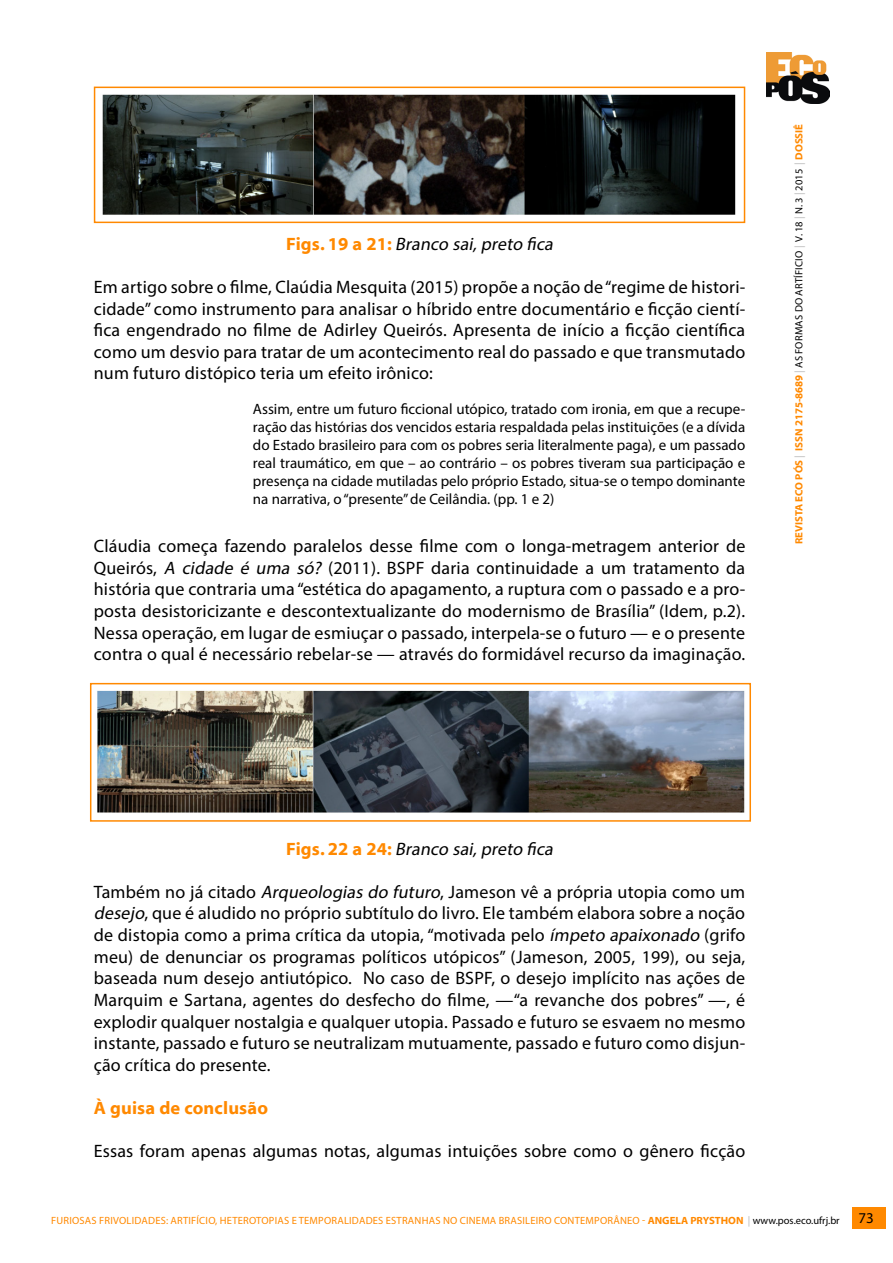
<style>
.page{position:relative;width:893px;height:1263px;background:#fff}
.page>*{position:absolute;margin:0;border:0;box-sizing:border-box;transform-origin:0 0}
.t1{font:18px/21.6px "Myriad Pro";letter-spacing:.01em;color:#000;text-align:justify}
.t2{font:italic 18px "Myriad Pro";color:#000}
.t3{font:18px "Myriad Bd Web";letter-spacing:.01em;color:#ff8900}
.t4{font:15px/18px "Myriad Pro";color:#000;text-align:justify}
.t5{font:10.5px "Myriad Pro";letter-spacing:.02em;color:#ff8900}
.t6{font:10.5px "Myriad Bd Web";color:#ff8900}
.s1{font-family:"Myriad Bd Web";font-style:normal;color:#ff8900}
.s2{font-style:italic}
.s3{font-family:"Myriad Pro";color:#b3b3b3}
.s4{font-family:"Myriad Pro";color:#000}
.s5{font-family:"Myriad Bd Web"}
.s6{color:#b3b3b3}
.s7{color:#000}
.s8{font-size:15px;color:#000}
</style>
<div class="page">
<img style="left:766px;top:52px;width:63px;height:52px">
<div style="left:853px;top:1208px;width:33px;height:21px;background:#ff8900"></div>
<img style="left:102px;top:94px;width:634px;height:121px">
<div style="left:94px;top:87px;width:651px;height:136px;border:2px solid #ff8900"></div>
<img style="left:97px;top:690px;width:648px;height:123px">
<div style="left:90px;top:683px;width:661px;height:139px;border:2px solid #ff8900"></div>
<p class="t2" style="left:286px;top:233px;width:272px"><span class="s1">F i g s . 1 9 a 2 1 :</span> Branco sai,preto fica</p>
<p class="t1" style="left:94px;top:276px;width:653px">Em artigo sobre o filme, Claúdia Mesquita (2015) propõe a noção de “regime de histori&shy;cidade” como instrumento para analisar o híbrido entre documentário e ficção cientí&shy;fica engendrado no filme de Adirley Queirós. Apresenta de início a ficção científica como um desvio para tratar de um acontecimento real do passado e que transmutado num futuro distópico teria um efeito irônico:</p>
<p class="t4" style="left:253px;top:400px;width:494px">Assim, entre um futuro ficcional utópico, tratado com ironia, em que a recupe&shy;ração das histórias dos vencidos estaria respaldada pelas instituições (e a dívida do Estado brasileiro para com os pobres seria literalmente paga), e um passado real traumático, em que – ao contrário – os pobres tiveram sua participação e presença na cidade mutiladas pelo próprio Estado, situa-se o tempo dominante na narrativa, o “presente” de Ceilândia. (pp. 1 e 2)</p>
<p class="t1" style="left:94px;top:535px;width:653px">Cláudia começa fazendo paralelos desse filme com o longa-metragem anterior de Queirós, <span class="s2">A cidade é uma só?</span> (2011). BSPF daria continuidade a um tratamento da história que contraria uma “estética do apagamento, a ruptura com o passado e a pro&shy;posta desistoricizante e descontextualizante do modernismo de Brasília” (Idem, p.2).<br>Nessa operação, em lugar de esmiuçar o passado, interpela-se o futuro — e o presente contra o qual é necessário rebelar-se — através do formidável recurso da imaginação.</p>
<p class="t6" style="left:793px;top:544px;width:421px;rotate:-90deg">REVISTA ECO PÓS <span class="s3">|</span> ISSN 2175-8689 <span class="s3">|</span> <span class="s4">AS FORMAS DO ARTÍFICIO</span> <span class="s3">|</span> <span class="s4">V. 18</span> <span class="s3">|</span> <span class="s4">N. 3</span> <span class="s3">|</span> <span class="s4">2015</span> <span class="s3">|</span> DOSSIÊ</p>
<p class="t2" style="left:286px;top:837px;width:272px"><span class="s1">F i g s . 2 2 a 2 4 :</span> Branco sai,preto fica</p>
<p class="t1" style="left:94px;top:881px;width:653px">Também no já citado <span class="s2">Arqueologias do futuro</span>, Jameson vê a própria utopia como um <span class="s2">desejo</span>, que é aludido no próprio subtítulo do livro. Ele também elabora sobre a noção de distopia como a prima crítica da utopia, “motivada pelo <span class="s2">ímpeto apaixonado</span> (grifo meu) de denunciar os programas políticos utópicos” (Jameson, 2005, 199), ou seja, baseada num desejo antiutópico. No caso de BSPF, o desejo implícito nas ações de Marquim e Sartana, agentes do desfecho do filme, —“a revanche dos pobres” —, é explodir qualquer nostalgia e qualquer utopia. Passado e futuro se esvaem no mesmo instante, passado e futuro se neutralizam mutuamente, passado e futuro como disjun&shy;ção crítica do presente.</p>
<p class="t3" style="left:94px;top:1098px;width:176px">À guisa de conclusão</p>
<p class="t1" style="left:94px;top:1140px;width:653px">Essas foram apenas algumas notas, algumas intuições sobre como o gênero ficção</p>
<p class="t5" style="left:51px;top:1214px;width:824px">FURIOSAS FRIVOLIDADES: ARTIFÍCIO, HETEROTOPIAS E TEMPORALIDADES ESTRANHAS NO CINEMA BRASILEIRO CONTEMPORÂNEO - <span class="s5">ANGELA PRYSTHON</span> <span class="s6">|</span> <span class="s7">www.pos.eco.ufrj.br</span> <span class="s8">73</span></p>
</div>
